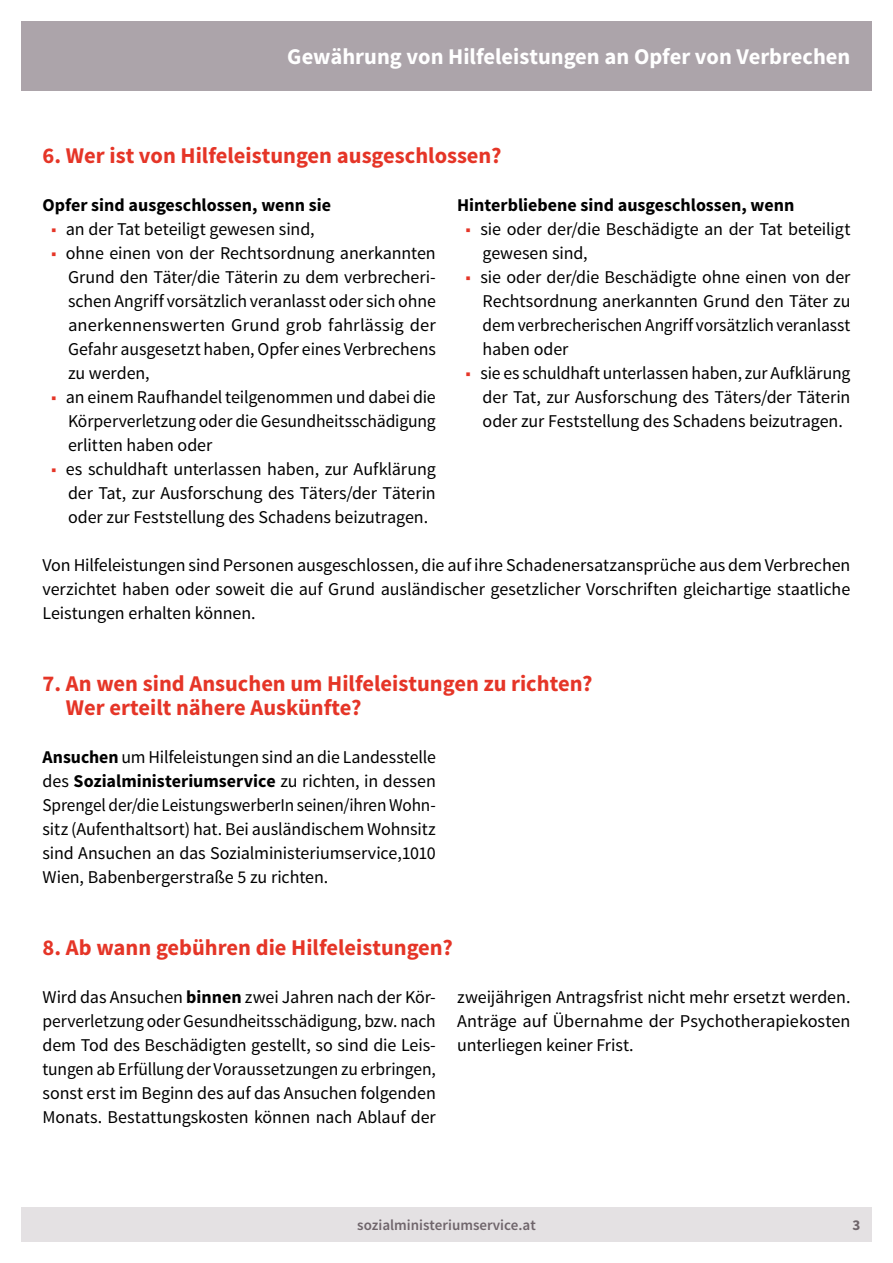
<style>
.page{position:relative;width:893px;height:1263px;background:#fff}
.page>*{position:absolute;margin:0;border:0;box-sizing:border-box;transform-origin:0 0}
.Überschrift_1_Ebene{font:700 22.5px "Source Sans Pro";color:#e53527}
.Überschrift_1_Ebene-2{font:700 22.5px "Source Sans Pro";color:#fff}
.Fliesstext{font:18px/24px "Source Sans Pro";letter-spacing:-.005em;color:#000;text-align:justify}
.Überschrift_2__Ebene{font:700 18px "Source Sans Pro";color:#000}
.t1{font:600 15px "Source Sans Pro";color:#6f656b}
.Hauptüber{font:700 15px "Source Sans Pro";color:#6f656b}
.s1{color:#e53527}
.s2{font-weight:700}
</style>
<div class="page">
<div style="left:21px;top:21px;width:851px;height:70px;background:#aca4aa"></div>
<div style="left:21px;top:1208px;width:851px;height:34px;background:#e4e1e3"></div>
<p class="Überschrift_1_Ebene-2" style="left:287px;top:42px;width:565px">Gewährung von Hilfeleistungen an Opfer von Verbrechen</p>
<p class="Überschrift_1_Ebene" style="left:43px;top:141px;width:460px">6. Wer ist von Hilfeleistungen ausgeschlossen?</p>
<p class="Überschrift_2__Ebene" style="left:43px;top:193px;width:290px">Opfer sind ausgeschlossen, wenn sie</p>
<p class="Fliesstext" style="left:51px;top:217px;width:265px"><span class="s1">■</span> an der Tat beteiligt gewesen sind,</p>
<p class="Fliesstext" style="left:68px;top:241px;width:369px;text-indent:-17px"><span class="s1">■</span> ohne einen von der Rechtsordnung anerkannten Grund den Täter/die Täterin zu dem verbrecheri&shy;schen Angriff vorsätzlich veranlasst oder sich ohne anerkennenswerten Grund grob fahrlässig der Gefahr ausgesetzt haben, Opfer eines Verbrechens zu werden,</p>
<p class="Fliesstext" style="left:68px;top:385px;width:369px;text-indent:-17px"><span class="s1">■</span> an einem Raufhandel teilgenommen und dabei die Körperverletzung oder die Gesundheitsschädigung erlitten haben oder</p>
<p class="Fliesstext" style="left:68px;top:457px;width:369px;text-indent:-17px"><span class="s1">■</span> es schuldhaft unterlassen haben, zur Aufklärung der Tat, zur Ausforschung des Täters/der Täterin oder zur Feststellung des Schadens beizutragen.</p>
<p class="Überschrift_2__Ebene" style="left:457px;top:193px;width:339px">Hinterbliebene sind ausgeschlossen, wenn</p>
<p class="Fliesstext" style="left:483px;top:217px;width:369px;text-indent:-17px"><span class="s1">■</span> sie oder der/die Beschädigte an der Tat beteiligt gewesen sind,</p>
<p class="Fliesstext" style="left:483px;top:265px;width:369px;text-indent:-17px"><span class="s1">■</span> sie oder der/die Beschädigte ohne einen von der Rechtsordnung anerkannten Grund den Täter zu dem verbrecherischen Angriff vorsätzlich veranlasst haben oder</p>
<p class="Fliesstext" style="left:483px;top:361px;width:369px;text-indent:-17px"><span class="s1">■</span> sie es schuldhaft unterlassen haben, zur Aufklärung der Tat, zur Ausforschung des Täters/der Täterin oder zur Feststellung des Schadens beizutragen.</p>
<p class="Fliesstext" style="left:43px;top:553px;width:809px">Von Hilfeleistungen sind Personen ausgeschlossen, die auf ihre Schadenersatzansprüche aus dem Verbrechen verzichtet haben oder soweit die auf Grund ausländischer gesetzlicher Vorschriften gleichartige staatliche Leistungen erhalten können.</p>
<p class="Überschrift_1_Ebene" style="left:43px;top:669px;width:552px">7. An wen sind Ansuchen um Hilfeleistungen zu richten?</p>
<p class="Überschrift_1_Ebene" style="left:66px;top:693px;width:297px">Wer erteilt nähere Auskünfte?</p>
<p class="Fliesstext" style="left:43px;top:745px;width:395px"><span class="s2">Ansuchen</span> um Hilfeleistungen sind an die Landesstelle des <span class="s2">Sozialministeriumservice</span> zu richten, in dessen Sprengel der/die LeistungswerberIn seinen/ihren Wohn&shy;sitz (Aufenthaltsort) hat. Bei ausländischem Wohnsitz sind Ansuchen an das Sozialministeriumservice,1010<br>Wien, Babenbergerstraße 5 zu richten.</p>
<p class="Überschrift_1_Ebene" style="left:43px;top:933px;width:412px">8. Ab wann gebühren die Hilfeleistungen?</p>
<p class="Fliesstext" style="left:43px;top:985px;width:395px">Wird das Ansuchen <span class="s2">binnen</span> zwei Jahren nach der Kör&shy;perverletzung oder Gesundheitsschädigung, bzw. nach dem Tod des Beschädigten gestellt, so sind die Leis&shy;tungen ab Erfüllung der Voraussetzungen zu erbringen, sonst erst im Beginn des auf das Ansuchen folgenden Monats. Bestattungskosten können nach Ablauf der</p>
<p class="Fliesstext" style="left:457px;top:985px;width:395px">zweijährigen Antragsfrist nicht mehr ersetzt werden.<br>Anträge auf Übernahme der Psychotherapiekosten unterliegen keiner Frist.</p>
<p class="t1" style="left:357px;top:1216px;width:180px">sozialministeriumservice.at</p>
<p class="Hauptüber" style="left:852px;top:1216px;width:9px">3</p>
</div>
